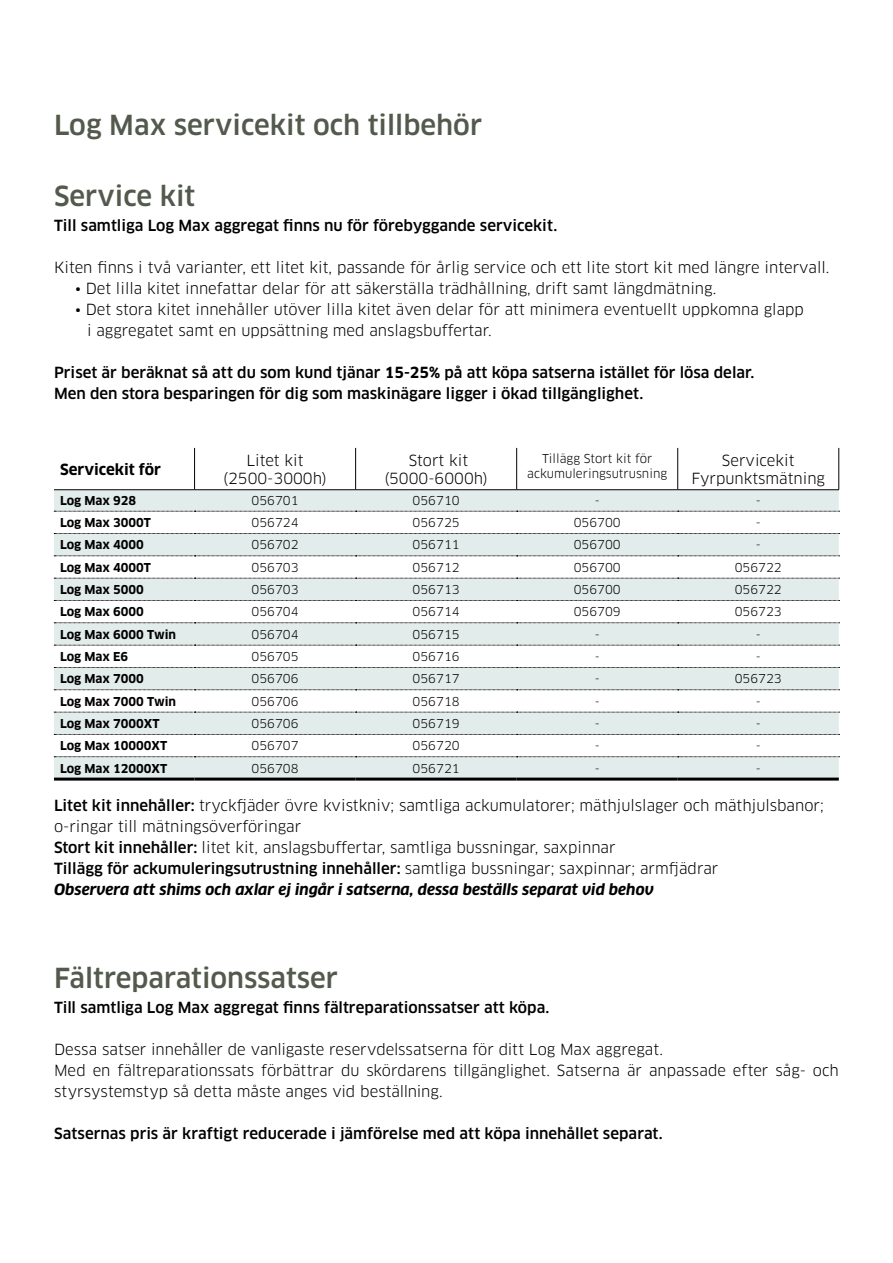
<style>
.page{position:relative;width:893px;height:1263px;background:#fff}
.page>*{position:absolute;margin:0;border:0;box-sizing:border-box;transform-origin:0 0}
.t1{font:500 27px "Clan Pro";color:#535a4d}
.t2{font:15px/21px "Clan Pro";color:#000}
.t3{font:500 15px "Clan Pro";color:#000}
.t4{font:italic 700 15px "Clan Pro";color:#000}
.t5{font:700 15px "Clan Pro";color:#000}
.t6{font:12px "Clan Pro";color:#000}
.t7{font:700 12px "Clan Pro";color:#000}
.s1{font-weight:700}
.s2{font-weight:500}
.s3{font-weight:400}
</style>
<div class="page">
<svg style="left:195px;top:448px;width:484px;height:41px"></svg>
<svg style="left:54px;top:490px;width:785px;height:287px;background:#dfe9e7"></svg>
<svg style="left:54px;top:512px;width:785px;height:244px"></svg>
<hr style="left:194px;top:448px;width:1px;height:41px;background:#000">
<hr style="left:355px;top:448px;width:1px;height:41px;background:#000">
<hr style="left:516px;top:448px;width:1px;height:41px;background:#000">
<hr style="left:677px;top:448px;width:1px;height:41px;background:#000">
<hr style="left:54px;top:489px;width:141px;height:1px;background:#000">
<hr style="left:195px;top:489px;width:161px;height:1px;background:#000">
<hr style="left:356px;top:489px;width:161px;height:1px;background:#000">
<hr style="left:517px;top:489px;width:161px;height:1px;background:#000">
<hr style="left:678px;top:489px;width:161px;height:1px;background:#000">
<svg style="left:54px;top:533px;width:786px;height:1px"></svg>
<svg style="left:54px;top:556px;width:786px;height:1px"></svg>
<svg style="left:54px;top:578px;width:786px;height:1px"></svg>
<svg style="left:54px;top:600px;width:786px;height:1px"></svg>
<svg style="left:54px;top:622px;width:786px;height:1px"></svg>
<svg style="left:54px;top:645px;width:786px;height:1px"></svg>
<svg style="left:54px;top:667px;width:786px;height:1px"></svg>
<svg style="left:54px;top:689px;width:786px;height:1px"></svg>
<svg style="left:54px;top:712px;width:786px;height:1px"></svg>
<svg style="left:54px;top:734px;width:786px;height:1px"></svg>
<svg style="left:54px;top:756px;width:786px;height:1px"></svg>
<hr style="left:54px;top:777px;width:141px;height:3px;background:#000">
<hr style="left:195px;top:777px;width:161px;height:3px;background:#000">
<hr style="left:356px;top:777px;width:161px;height:3px;background:#000">
<hr style="left:517px;top:777px;width:161px;height:3px;background:#000">
<hr style="left:678px;top:777px;width:161px;height:3px;background:#000">
<svg style="left:54px;top:511px;width:786px;height:1px"></svg>
<hr style="left:838px;top:448px;width:1px;height:41px;background:#000">
<p class="t1" style="left:54px;top:110px;width:430px">Log Max servicekit och tillbehör</p>
<p class="t1" style="left:54px;top:180px;width:143px">Service kit</p>
<p class="t3" style="left:54px;top:216px;width:505px">Till samtliga Log Max aggregat finns nu för förebyggande servicekit.</p>
<p class="t2" style="left:54px;top:257px;width:777px">Kiten finns i två varianter, ett litet kit, passande för årlig service och ett lite stort kit med längre intervall.</p>
<p class="t2" style="left:75px;top:278px;width:643px">• Det lilla kitet innefattar delar för att säkerställa trädhållning, drift samt längdmätning.</p>
<p class="t2" style="left:75px;top:299px;width:730px">• Det stora kitet innehåller utöver lilla kitet även delar för att minimera eventuellt uppkomna glapp</p>
<p class="t2" style="left:87px;top:320px;width:406px">i aggregatet samt en uppsättning med anslagsbuffertar.</p>
<p class="t3" style="left:54px;top:363px;width:702px">Priset är beräknat så att du som kund tjänar <span class="s1">15-25%</span> på att köpa satserna istället för lösa delar.</p>
<p class="t3" style="left:54px;top:384px;width:591px">Men den stora besparingen för dig som maskinägare ligger i ökad tillgänglighet.</p>
<p class="t5" style="left:60px;top:460px;width:102px">Servicekit för</p>
<p class="t2" style="left:247px;top:450px;width:58px">Litet kit</p>
<p class="t2" style="left:223px;top:468px;width:105px">(2500-3000h)</p>
<p class="t2" style="left:409px;top:450px;width:61px">Stort kit</p>
<p class="t2" style="left:384px;top:468px;width:105px">(5000-6000h)</p>
<p class="t6" style="left:542px;top:452px;width:112px">Tillägg Stort kit för</p>
<p class="t6" style="left:527px;top:466px;width:141px">ackumuleringsutrusning</p>
<p class="t2" style="left:722px;top:450px;width:74px">Servicekit</p>
<p class="t2" style="left:691px;top:468px;width:135px">Fyrpunktsmätning</p>
<p class="t7" style="left:60px;top:494px;width:78px">Log Max 928</p>
<p class="t6" style="left:252px;top:494px;width:49px">056701</p>
<p class="t6" style="left:413px;top:494px;width:49px">056710</p>
<p class="t6" style="left:595px;top:494px;width:6px">-</p>
<p class="t6" style="left:756px;top:494px;width:6px">-</p>
<p class="t7" style="left:60px;top:516px;width:93px">Log Max 3000T</p>
<p class="t6" style="left:252px;top:515px;width:49px">056724</p>
<p class="t6" style="left:413px;top:515px;width:49px">056725</p>
<p class="t6" style="left:574px;top:515px;width:49px">056700</p>
<p class="t6" style="left:756px;top:515px;width:6px">-</p>
<p class="t7" style="left:60px;top:538px;width:85px">Log Max 4000</p>
<p class="t6" style="left:252px;top:538px;width:49px">056702</p>
<p class="t6" style="left:413px;top:538px;width:49px">056711</p>
<p class="t6" style="left:574px;top:538px;width:49px">056700</p>
<p class="t6" style="left:756px;top:538px;width:6px">-</p>
<p class="t7" style="left:60px;top:560px;width:93px">Log Max 4000T</p>
<p class="t6" style="left:252px;top:560px;width:49px">056703</p>
<p class="t6" style="left:413px;top:560px;width:49px">056712</p>
<p class="t6" style="left:574px;top:560px;width:49px">056700</p>
<p class="t6" style="left:735px;top:560px;width:49px">056722</p>
<p class="t7" style="left:60px;top:583px;width:85px">Log Max 5000</p>
<p class="t6" style="left:252px;top:582px;width:49px">056703</p>
<p class="t6" style="left:413px;top:582px;width:49px">056713</p>
<p class="t6" style="left:574px;top:582px;width:49px">056700</p>
<p class="t6" style="left:735px;top:582px;width:49px">056722</p>
<p class="t7" style="left:60px;top:605px;width:85px">Log Max 6000</p>
<p class="t6" style="left:252px;top:605px;width:49px">056704</p>
<p class="t6" style="left:413px;top:605px;width:49px">056714</p>
<p class="t6" style="left:574px;top:605px;width:49px">056709</p>
<p class="t6" style="left:735px;top:605px;width:49px">056723</p>
<p class="t7" style="left:60px;top:627px;width:118px">Log Max 6000 Twin</p>
<p class="t6" style="left:252px;top:627px;width:49px">056704</p>
<p class="t6" style="left:413px;top:627px;width:49px">056715</p>
<p class="t6" style="left:595px;top:627px;width:6px">-</p>
<p class="t6" style="left:756px;top:627px;width:6px">-</p>
<p class="t7" style="left:60px;top:650px;width:70px">Log Max E6</p>
<p class="t6" style="left:252px;top:649px;width:49px">056705</p>
<p class="t6" style="left:413px;top:649px;width:49px">056716</p>
<p class="t6" style="left:595px;top:649px;width:6px">-</p>
<p class="t6" style="left:756px;top:649px;width:6px">-</p>
<p class="t7" style="left:60px;top:672px;width:85px">Log Max 7000</p>
<p class="t6" style="left:252px;top:672px;width:49px">056706</p>
<p class="t6" style="left:413px;top:672px;width:49px">056717</p>
<p class="t6" style="left:595px;top:672px;width:6px">-</p>
<p class="t6" style="left:735px;top:672px;width:49px">056723</p>
<p class="t7" style="left:60px;top:694px;width:118px">Log Max 7000 Twin</p>
<p class="t6" style="left:252px;top:694px;width:49px">056706</p>
<p class="t6" style="left:413px;top:694px;width:49px">056718</p>
<p class="t6" style="left:595px;top:694px;width:6px">-</p>
<p class="t6" style="left:756px;top:694px;width:6px">-</p>
<p class="t7" style="left:60px;top:716px;width:101px">Log Max 7000XT</p>
<p class="t6" style="left:252px;top:716px;width:49px">056706</p>
<p class="t6" style="left:413px;top:716px;width:49px">056719</p>
<p class="t6" style="left:595px;top:716px;width:6px">-</p>
<p class="t6" style="left:756px;top:716px;width:6px">-</p>
<p class="t7" style="left:60px;top:739px;width:109px">Log Max 10000XT</p>
<p class="t6" style="left:252px;top:739px;width:49px">056707</p>
<p class="t6" style="left:413px;top:739px;width:49px">056720</p>
<p class="t6" style="left:595px;top:739px;width:6px">-</p>
<p class="t6" style="left:756px;top:739px;width:6px">-</p>
<p class="t7" style="left:60px;top:761px;width:109px">Log Max 12000XT</p>
<p class="t6" style="left:252px;top:761px;width:49px">056708</p>
<p class="t6" style="left:413px;top:761px;width:49px">056721</p>
<p class="t6" style="left:595px;top:761px;width:6px">-</p>
<p class="t6" style="left:756px;top:761px;width:6px">-</p>
<p class="t2" style="left:54px;top:795px;width:771px"><span class="s2">Litet kit innehåller:</span> tryckfjäder övre kvistkniv; samtliga ackumulatorer; mäthjulslager och mäthjulsbanor; o-ringar till mätningsöverföringar</p>
<p class="t2" style="left:54px;top:837px;width:563px"><span class="s2">Stort kit innehåller:</span> litet kit, anslagsbuffertar, samtliga bussningar, saxpinnar</p>
<p class="t3" style="left:54px;top:860px;width:666px">Tillägg för ackumuleringsutrustning innehåller: <span class="s3">samtliga bussningar; saxpinnar; armfjädrar</span></p>
<p class="t4" style="left:54px;top:881px;width:601px">Observera att shims och axlar ej ingår i satserna, dessa beställs separat vid behov</p>
<p class="t1" style="left:54px;top:962px;width:286px">Fältreparationssatser</p>
<p class="t3" style="left:54px;top:999px;width:497px">Till samtliga Log Max aggregat finns fältreparationssatser att köpa.</p>
<p class="t2" style="left:54px;top:1039px;width:610px">Dessa satser innehåller de vanligaste reservdelssatserna för ditt Log Max aggregat.</p>
<p class="t2" style="left:54px;top:1060px;width:786px">Med en fältreparationssats förbättrar du skördarens tillgänglighet. Satserna är anpassade efter såg- och styrsystemstyp så detta måste anges vid beställning.</p>
<p class="t3" style="left:54px;top:1125px;width:610px">Satsernas pris är kraftigt reducerade i jämförelse med att köpa innehållet separat.</p>
</div>
